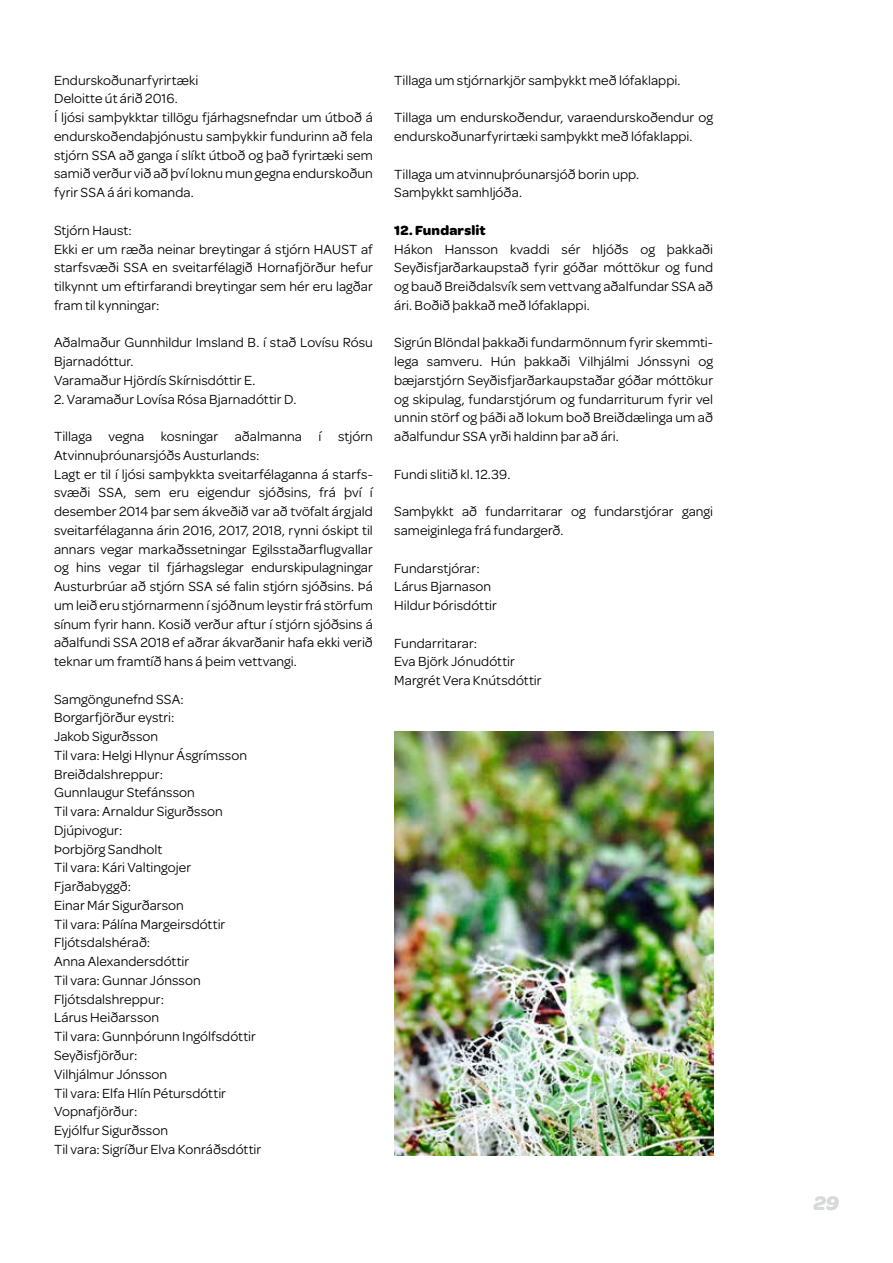
<style>
.page{position:relative;width:893px;height:1263px;background:#fff}
.page>*{position:absolute;margin:0;border:0;box-sizing:border-box;transform-origin:0 0}
.t1{font:italic 700 21px "Omnes";color:#d8d9d9}
.t2{font:14.1px/18.8px "Omnes";letter-spacing:.005em;color:#000}
.t3{font:700 14.1px "Omnes";letter-spacing:.01em;color:#000}
</style>
<div class="page">
<img style="left:394px;top:731px;width:319px;height:425px">
<p class="t2" style="left:54px;top:70px;width:320px">Endurskoðunarfyrirtæki<br>Deloitte út árið 2016.<br>Í ljósi samþykktar tillögu fjárhagsnefndar um útboð á endurskoðendaþjónustu samþykkir fundurinn að fela stjórn SSA að ganga í slíkt útboð og það fyrirtæki sem samið verður við að því loknu mun gegna endurskoðun fyrir SSA á ári komanda.</p>
<p class="t2" style="left:54px;top:220px;width:320px">Stjórn Haust:<br>Ekki er um ræða neinar breytingar á stjórn HAUST af starfsvæði SSA en sveitarfélagið Hornafjörður hefur tilkynnt um eftirfarandi breytingar sem hér eru lagðar fram til kynningar:</p>
<p class="t2" style="left:54px;top:332px;width:320px">Aðalmaður Gunnhildur Imsland B. í stað Lovísu Rósu<br>Bjarnadóttur.<br>Varamaður Hjördís Skírnisdóttir E.</p>
<p class="t2" style="left:54px;top:389px;width:242px">2. Varamaður Lovísa Rósa Bjarnadóttir D.</p>
<p class="t2" style="left:54px;top:426px;width:320px">Tillaga vegna kosningar aðalmanna í stjórn Atvinnuþróunarsjóðs Austurlands:<br>Lagt er til í ljósi samþykkta sveitarfélaganna á starfs&shy;svæði SSA, sem eru eigendur sjóðsins, frá því í desember 2014 þar sem ákveðið var að tvöfalt árgjald sveitarfélaganna árin 2016, 2017, 2018, rynni óskipt til annars vegar markaðssetningar Egilsstaðarflugvallar og hins vegar til fjárhagslegar endurskipulagningar Austurbrúar að stjórn SSA sé falin stjórn sjóðsins. Þá um leið eru stjórnarmenn í sjóðnum leystir frá störfum sínum fyrir hann. Kosið verður aftur í stjórn sjóðsins á aðalfundi SSA 2018 ef aðrar ákvarðanir hafa ekki verið teknar um framtíð hans á þeim vettvangi.</p>
<p class="t2" style="left:54px;top:689px;width:209px">Samgöngunefnd SSA:<br>Borgarfjörður eystri:<br>Jakob Sigurðsson<br>Til vara: Helgi Hlynur Ásgrímsson<br>Breiðdalshreppur:<br>Gunnlaugur Stefánsson<br>Til vara: Arnaldur Sigurðsson<br>Djúpivogur:<br>Þorbjörg Sandholt<br>Til vara: Kári Valtingojer<br>Fjarðabyggð:<br>Einar Már Sigurðarson<br>Til vara: Pálína Margeirsdóttir<br>Fljótsdalshérað:<br>Anna Alexandersdóttir<br>Til vara: Gunnar Jónsson<br>Fljótsdalshreppur:<br>Lárus Heiðarsson<br>Til vara: Gunnþórunn Ingólfsdóttir<br>Seyðisfjörður:<br>Vilhjálmur Jónsson<br>Til vara: Elfa Hlín Pétursdóttir<br>Vopnafjörður:<br>Eyjólfur Sigurðsson<br>Til vara: Sigríður Elva Konráðsdóttir</p>
<p class="t2" style="left:394px;top:70px;width:286px">Tillaga um stjórnarkjör samþykkt með lófaklappi.</p>
<p class="t2" style="left:394px;top:108px;width:320px">Tillaga um endurskoðendur, varaendurskoðendur og endurskoðunarfyrirtæki samþykkt með lófaklappi.</p>
<p class="t2" style="left:394px;top:164px;width:245px">Tillaga um atvinnuþróunarsjóð borin upp.<br>Samþykkt samhljóða.</p>
<p class="t3" style="left:394px;top:220px;width:93px">12. Fundarslit</p>
<p class="t2" style="left:394px;top:239px;width:320px;text-align:justify">Hákon Hansson kvaddi sér hljóðs og þakkaði Seyðisfjarðarkaupstað fyrir góðar móttökur og fund og bauð Breiðdalsvík sem vettvang aðalfundar SSA að ári. Boðið þakkað með lófaklappi.</p>
<p class="t2" style="left:394px;top:333px;width:320px;text-align:justify">Sigrún Blöndal þakkaði fundarmönnum fyrir skemmti&shy;lega samveru. Hún þakkaði Vilhjálmi Jónssyni og bæjarstjórn Seyðisfjarðarkaupstaðar góðar móttökur og skipulag, fundarstjórum og fundarriturum fyrir vel unnin störf og þáði að lokum boð Breiðdælinga um að aðalfundur SSA yrði haldinn þar að ári.</p>
<p class="t2" style="left:394px;top:464px;width:116px">Fundi slitið kl. 12.39.</p>
<p class="t2" style="left:394px;top:501px;width:320px">Samþykkt að fundarritarar og fundarstjórar gangi sameiginlega frá fundargerð.</p>
<p class="t2" style="left:394px;top:558px;width:104px">Fundarstjórar:<br>Lárus Bjarnason<br>Hildur Þórisdóttir</p>
<p class="t2" style="left:394px;top:633px;width:149px">Fundarritarar:<br>Eva Björk Jónudóttir<br>Margrét Vera Knútsdóttir</p>
<h1 class="t1" style="left:813px;top:1188px;width:27px">29</h1>
</div>
